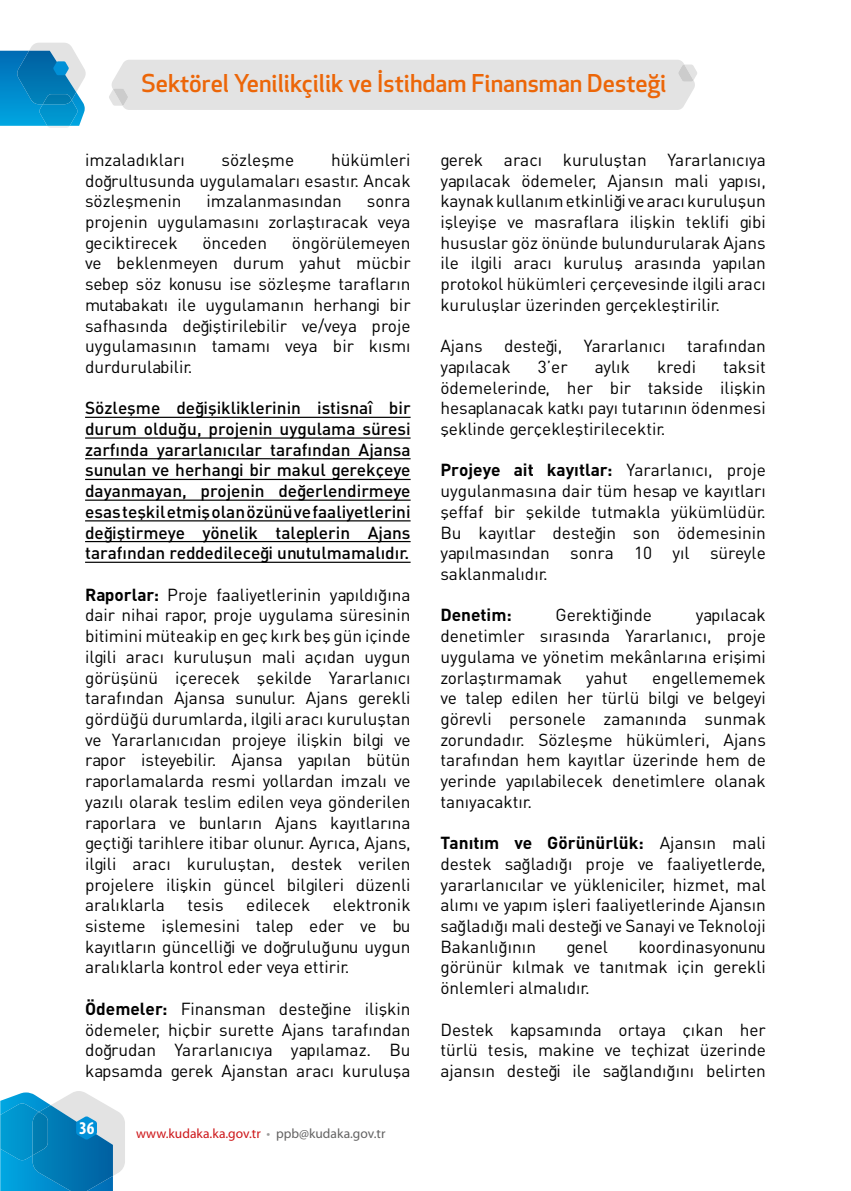
<style>
.page{position:relative;width:851px;height:1191px;background:#fff}
.page>*{position:absolute;margin:0;border:0;box-sizing:border-box;transform-origin:0 0}
.t1{font:500 24px "Apex New";color:#ec6608}
.t2{font:700 condensed 18px "Myriad Pro";color:#fff}
.t3{font:17.25px/20.7px "DIN Tr";color:#000;text-align:justify}
.t4{font:17.25px/20.7px "DIN Medium Tr";color:#000;text-align:justify}
.t5{font:17.25px "DINT Bold Tr";color:#000}
.t6{font:13.5px "Myriad Pro";color:#cd171a}
.s1{font-family:"DINT Bold Tr"}
.s2{color:#9d9d9c}
.s3{color:#646363}
.s4{font-family:"DIN Tr"}
</style>
<div class="page">
<svg style="left:0;top:43px;width:86px;height:85px;background:#3ea0ce"></svg>
<div style="left:109px;top:60px;width:588px;height:50px;background:#e3e3e3"></div>
<svg style="left:0;top:1091px;width:125px;height:100px;background:#42a1cc"></svg>
<hr style="left:85px;top:417px;width:325px;height:1px;background:#000">
<hr style="left:85px;top:437px;width:325px;height:1px;background:#000">
<hr style="left:85px;top:458px;width:325px;height:1px;background:#000">
<hr style="left:85px;top:479px;width:325px;height:1px;background:#000">
<hr style="left:85px;top:499px;width:325px;height:2px;background:#000">
<hr style="left:85px;top:520px;width:325px;height:1px;background:#000">
<hr style="left:85px;top:541px;width:325px;height:1px;background:#000">
<hr style="left:85px;top:561px;width:325px;height:2px;background:#000">
<h1 class="t1" style="left:141px;top:68px;width:526px">Sektörel Yenilikçilik ve İstihdam Finansman Desteği</h1>
<p class="t3" style="left:85px;top:149px;width:327px;text-indent:246px">hükümleri doğrultusunda uygulamaları esastır. Ancak sözleşmenin</p>
<p class="t3" style="left:85px;top:149px;width:101px">imzaladıkları</p>
<p class="t3" style="left:221px;top:149px;width:74px">sözleşme</p>
<p class="t3" style="left:206px;top:190px;width:137px">imzalanmasından</p>
<p class="t3" style="left:85px;top:190px;width:327px;text-indent:282px">sonra projenin uygulamasını zorlaştıracak veya geciktirecek</p>
<p class="t3" style="left:85px;top:232px;width:327px;text-indent:207px">öngörülemeyen ve beklenmeyen durum yahut mücbir sebep söz konusu ise sözleşme tarafların mutabakatı ile uygulamanın herhangi bir safhasında değiştirilebilir ve/veya proje uygulamasının tamamı veya bir kısmı durdurulabilir.</p>
<p class="t4" style="left:85px;top:397px;width:327px">Sözleşme değişikliklerinin istisnaî bir durum olduğu, projenin uygulama süresi zarfında yararlanıcılar tarafından Ajansa sunulan ve herhangi bir makul gerekçeye dayanmayan, projenin değerlendirmeye esas teşkil etmiş olan özünü ve faaliyetlerini değiştirmeye yönelik taleplerin Ajans tarafından reddedileceği unutulmamalıdır.</p>
<p class="t3" style="left:85px;top:584px;width:327px"><span class="s1">Raporlar:</span> Proje faaliyetlerinin yapıldığına dair nihai rapor, proje uygulama süresinin bitimini müteakip en geç kırk beş gün içinde ilgili aracı kuruluşun mali açıdan uygun görüşünü içerecek şekilde Yararlanıcı tarafından Ajansa sunulur. Ajans gerekli gördüğü durumlarda, ilgili aracı kuruluştan ve Yararlanıcıdan projeye ilişkin bilgi ve rapor isteyebilir. Ajansa yapılan bütün raporlamalarda resmi yollardan imzalı ve yazılı olarak teslim edilen veya gönderilen raporlara ve bunların Ajans kayıtlarına geçtiği tarihlere itibar olunur. Ayrıca, Ajans, ilgili aracı kuruluştan, destek verilen projelere ilişkin güncel bilgileri düzenli aralıklarla</p>
<p class="t3" style="left:202px;top:232px;width:66px">önceden</p>
<p class="t3" style="left:85px;top:894px;width:327px;text-indent:248px">elektronik sisteme işlemesini talep eder ve bu kayıtların güncelliği ve doğruluğunu uygun aralıklarla kontrol eder veya ettirir.</p>
<p class="t3" style="left:85px;top:998px;width:327px"><span class="s1">Ödemeler:</span> Finansman desteğine ilişkin ödemeler, hiçbir surette Ajans tarafından doğrudan Yararlanıcıya yapılamaz. Bu kapsamda gerek Ajanstan aracı kuruluşa</p>
<p class="t3" style="left:187px;top:894px;width:38px">tesis</p>
<p class="t3" style="left:246px;top:894px;width:66px">edilecek</p>
<p class="t2" style="left:79px;top:1117px;width:17px">36</p>
<p class="t6" style="left:136px;top:1126px;width:251px">www.kudaka.ka.gov.tr <span class="s2">•</span> <span class="s3">ppb@kudaka.gov.tr</span></p>
<p class="t3" style="left:440px;top:149px;width:327px">gerek aracı kuruluştan Yararlanıcıya yapılacak ödemeler, Ajansın mali yapısı, kaynak kullanım etkinliği ve aracı kuruluşun işleyişe ve masraflara ilişkin teklifi gibi hususlar göz önünde bulundurularak Ajans ile ilgili aracı kuruluş arasında yapılan protokol hükümleri çerçevesinde ilgili aracı kuruluşlar üzerinden gerçekleştirilir.</p>
<p class="t3" style="left:440px;top:335px;width:327px">Ajans desteği, Yararlanıcı tarafından yapılacak</p>
<p class="t3" style="left:537px;top:356px;width:31px">3’er</p>
<p class="t3" style="left:594px;top:356px;width:37px">aylık</p>
<p class="t3" style="left:657px;top:356px;width:41px">kredi</p>
<p class="t3" style="left:440px;top:356px;width:327px;text-indent:283px">taksit ödemelerinde, her bir takside ilişkin hesaplanacak katkı payı tutarının ödenmesi şeklinde gerçekleştirilecektir.</p>
<p class="t5" style="left:440px;top:459px;width:327px">Projeye ait kayıtlar: <span class="s4">Yararlanıcı, proje</span></p>
<p class="t3" style="left:440px;top:480px;width:327px">uygulanmasına dair tüm hesap ve kayıtları şeffaf bir şekilde tutmakla yükümlüdür.<br>Bu kayıtlar desteğin son ödemesinin yapılmasından sonra 10 yıl süreyle saklanmalıdır.</p>
<p class="t5" style="left:440px;top:604px;width:73px">Denetim:</p>
<p class="t3" style="left:555px;top:604px;width:98px">Gerektiğinde</p>
<p class="t3" style="left:440px;top:604px;width:327px;text-indent:255px">yapılacak denetimler sırasında Yararlanıcı, proje uygulama ve yönetim mekânlarına erişimi zorlaştırmamak</p>
<p class="t3" style="left:440px;top:666px;width:327px;text-indent:212px">engellememek ve talep edilen her türlü bilgi ve belgeyi görevli personele zamanında sunmak zorundadır. Sözleşme hükümleri, Ajans tarafından hem kayıtlar üzerinde hem de yerinde yapılabilecek denetimlere olanak tanıyacaktır.</p>
<p class="t5" style="left:440px;top:831px;width:327px">Tanıtım ve Görünürlük: <span class="s4">Ajansın mali</span></p>
<p class="t3" style="left:440px;top:853px;width:327px">destek sağladığı proje ve faaliyetlerde, yararlanıcılar ve yükleniciler, hizmet, mal alımı ve yapım işleri faaliyetlerinde Ajansın sağladığı mali desteği ve Sanayi ve Teknoloji Bakanlığının</p>
<p class="t3" style="left:586px;top:666px;width:43px">yahut</p>
<p class="t3" style="left:440px;top:936px;width:327px;text-indent:198px">koordinasyonunu görünür kılmak ve tanıtmak için gerekli önlemleri almalıdır.</p>
<p class="t3" style="left:440px;top:1018px;width:327px">Destek kapsamında ortaya çıkan her türlü tesis, makine ve teçhizat üzerinde ajansın desteği ile sağlandığını belirten</p>
<p class="t3" style="left:566px;top:936px;width:43px">genel</p>
</div>
